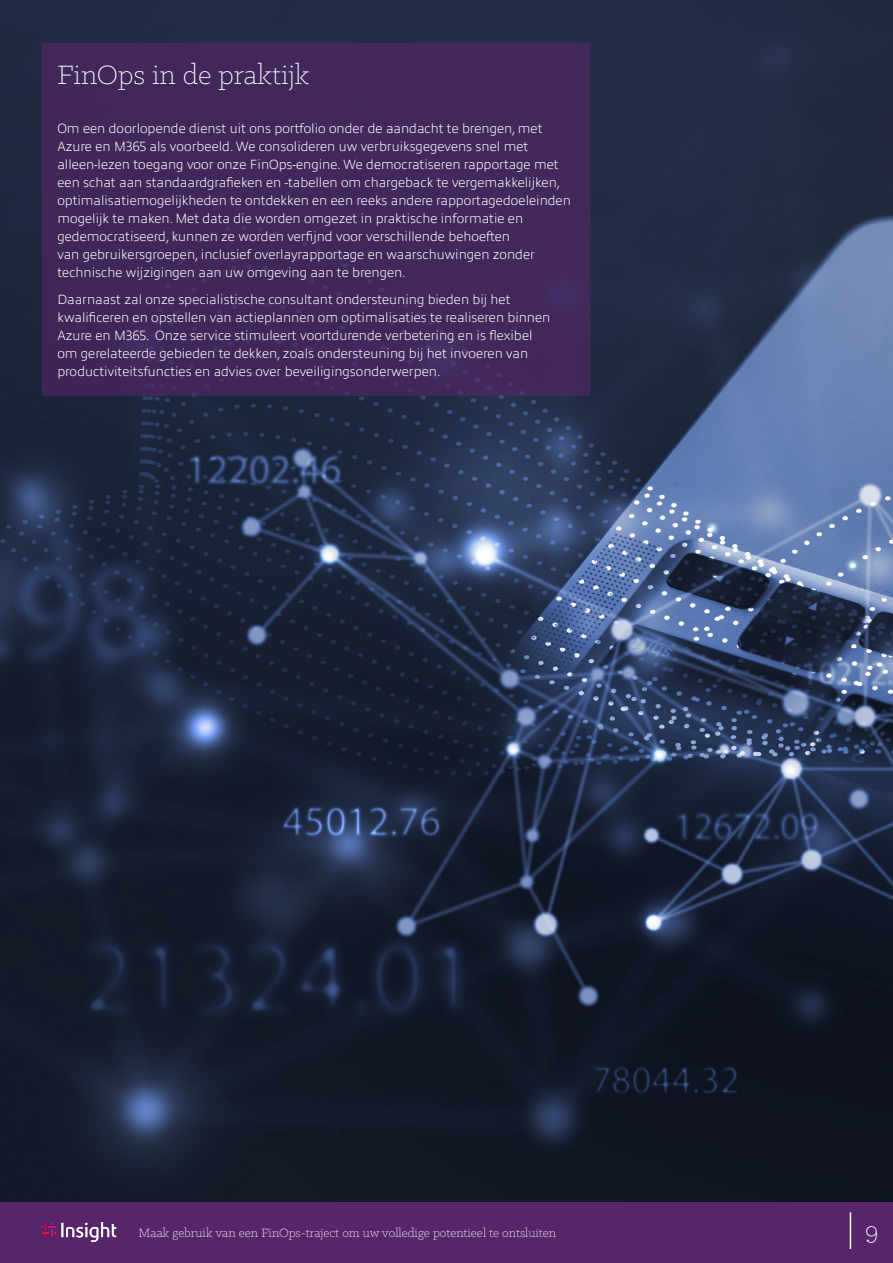
<style>
.page{position:relative;width:893px;height:1263px;background:#fff}
.page>*{position:absolute;margin:0;border:0;box-sizing:border-box;transform-origin:0 0}
.t1{font:300 30px "Klinic Slab";color:#fff}
.t2{font:300 27px "Klinic Slab";color:#fff}
.t3{font:200 13.5px/18px "Allumi Pro";color:#fff}
.t4{font:300 13.5px "Klinic Slab";color:#fff}
</style>
<div class="page">
<div style="left:0;top:1201px;width:893px;height:62px;background:#58256b"></div>
<img style="left:41px;top:1222px;width:76px;height:19px">
<hr style="left:850px;top:1212px;width:1px;height:37px;background:#fff">
<img style="left:0;top:0;width:893px;height:1201px">
<div style="left:43px;top:43px;width:547px;height:352px;background:#41275b"></div>
<h1 class="t1" style="left:57px;top:56px;width:254px">FinOps in de praktijk</h1>
<p class="t3" style="left:57px;top:118px;width:515px">Om een doorlopende dienst uit ons portfolio onder de aandacht te brengen, met Azure en M365 als voorbeeld. We consolideren uw verbruiksgegevens snel met alleen-lezen toegang voor onze FinOps-engine. We democratiseren rapportage met een schat aan standaardgrafieken en -tabellen om chargeback te vergemakkelijken, optimalisatiemogelijkheden te ontdekken en een reeks andere rapportagedoeleinden mogelijk te maken. Met data die worden omgezet in praktische informatie en gedemocratiseerd, kunnen ze worden verfijnd voor verschillende behoeften<br>van gebruikersgroepen, inclusief overlayrapportage en waarschuwingen zonder technische wijzigingen aan uw omgeving aan te brengen.</p>
<p class="t3" style="left:57px;top:289px;width:494px">Daarnaast zal onze specialistische consultant ondersteuning bieden bij het kwalificeren en opstellen van actieplannen om optimalisaties te realiseren binnen Azure en M365. Onze service stimuleert voortdurende verbetering en is flexibel om gerelateerde gebieden te dekken, zoals ondersteuning bij het invoeren van productiviteitsfuncties en advies over beveiligingsonderwerpen.</p>
<p class="t4" style="left:139px;top:1224px;width:419px">Maak gebruik van een FinOps-traject om uw volledige potentieel te ontsluiten</p>
<h2 class="t2" style="left:865px;top:1214px;width:15px">9</h2>
</div>
